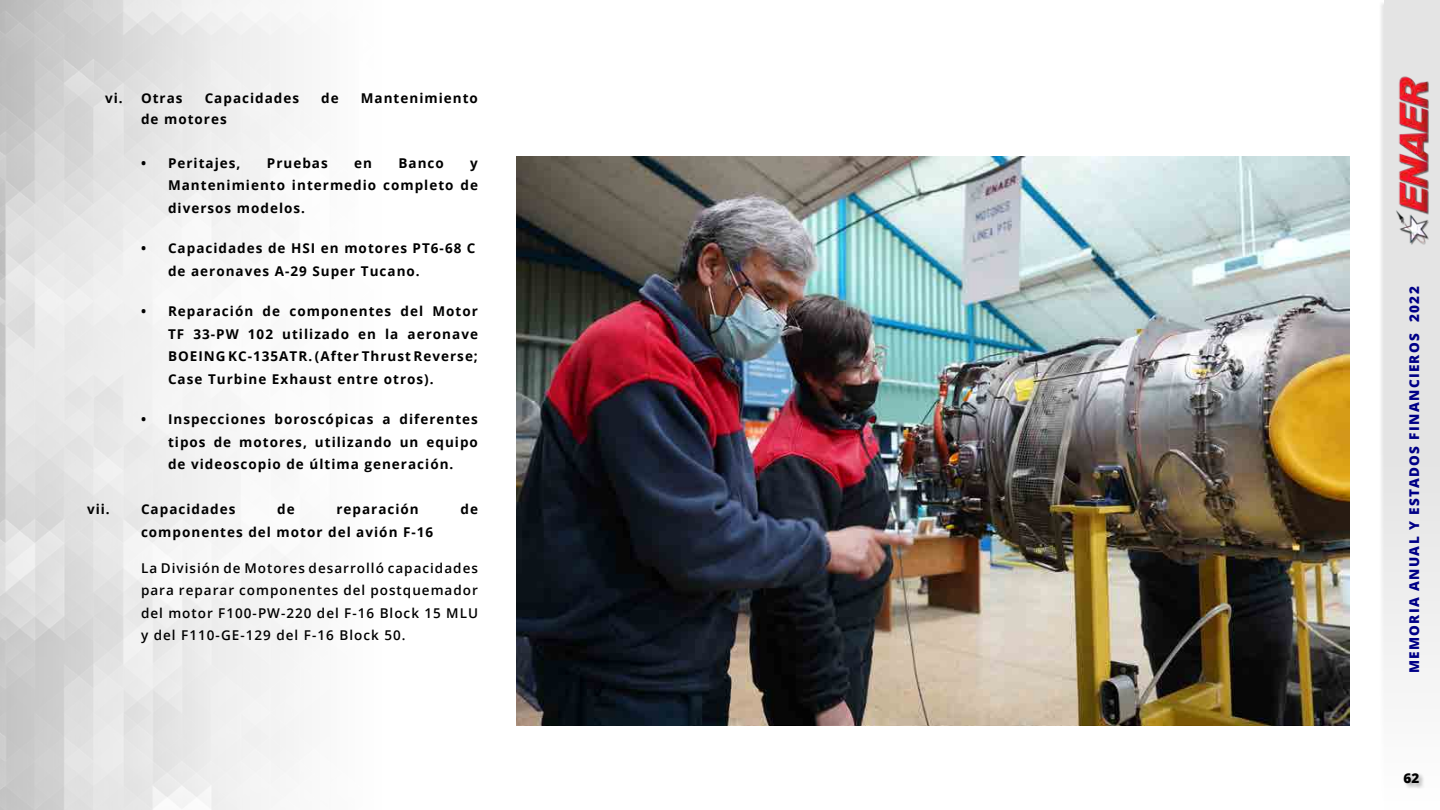
<style>
.page{position:relative;width:1440px;height:810px;background:#fff}
.page>*{position:absolute;margin:0;border:0;box-sizing:border-box;transform-origin:0 0}
.t1{font:700 13.5px/22.5px "Open Sans";letter-spacing:.075em;color:#000;text-align:justify}
.t2{font:600 13.5px/22.5px "Open Sans";letter-spacing:.075em;color:#000;text-align:justify}
.t3{font:800 13.5px "Open Sans";letter-spacing:.1em;color:#000087}
.t4{font:800 13.5px "Open Sans";color:#000}
</style>
<div class="page">
<div style="left:1379px;top:0;width:61px;height:810px;background:#f1f1f1"></div>
<div style="left:1384px;top:0;width:56px;height:810px;background:linear-gradient(to bottom,#dedede,#f6f6f6)"></div>
<img style="left:1396px;top:72px;width:34px;height:174px">
<div style="left:1403px;top:772px;width:23px;height:17px;background:#000;opacity:.33"></div>
<img style="left:516px;top:156px;width:834px;height:570px">
<p class="t1" style="left:105px;top:87px;width:79px">vi. Otras</p>
<p class="t1" style="left:205px;top:87px;width:96px">Capacidades</p>
<p class="t1" style="left:321px;top:87px;width:19px">de</p>
<p class="t1" style="left:361px;top:87px;width:119px">Mantenimiento</p>
<p class="t1" style="left:141px;top:108px;width:87px">de motores</p>
<p class="t1" style="left:141px;top:151px;width:101px">• Peritajes,</p>
<p class="t1" style="left:267px;top:151px;width:62px">Pruebas</p>
<p class="t1" style="left:354px;top:151px;width:19px">en</p>
<p class="t1" style="left:398px;top:151px;width:47px">Banco</p>
<p class="t1" style="left:168px;top:151px;width:311px;text-indent:302px">y Mantenimiento intermedio completo de diversos modelos.</p>
<p class="t1" style="left:168px;top:237px;width:309px;text-indent:-27px">• Capacidades de HSI en motores PT6-68 C de aeronaves A-29 Super Tucano.</p>
<p class="t1" style="left:168px;top:300px;width:312px;text-indent:-27px">• Reparación de componentes del Motor TF 33-PW 102 utilizado en la aeronave BOEING KC-135ATR. (After Thrust Reverse; Case Turbine Exhaust entre otros).</p>
<p class="t1" style="left:168px;top:408px;width:311px;text-indent:-27px">• Inspecciones boroscópicas a diferentes tipos de motores, utilizando un equipo de videoscopio de última generación.</p>
<p class="t1" style="left:87px;top:498px;width:24px">vii.</p>
<p class="t1" style="left:141px;top:498px;width:96px">Capacidades</p>
<p class="t1" style="left:277px;top:498px;width:19px">de</p>
<p class="t1" style="left:336px;top:498px;width:84px">reparación</p>
<p class="t1" style="left:460px;top:498px;width:19px">de</p>
<p class="t1" style="left:141px;top:520px;width:294px">componentes del motor del avión F-16</p>
<p class="t2" style="left:141px;top:556px;width:339px">La División de Motores desarrolló capacidades para reparar componentes del postquemador del motor F100-PW-220 del F-16 Block 15 MLU y del F110-GE-129 del F-16 Block 50.</p>
<p class="t3" style="left:1404px;top:673px;width:388px;rotate:-90deg">MEMORIA ANUAL Y ESTADOS FINANCIEROS 2022</p>
<p class="t4" style="left:1404px;top:768px;width:17px">62</p>
</div>
